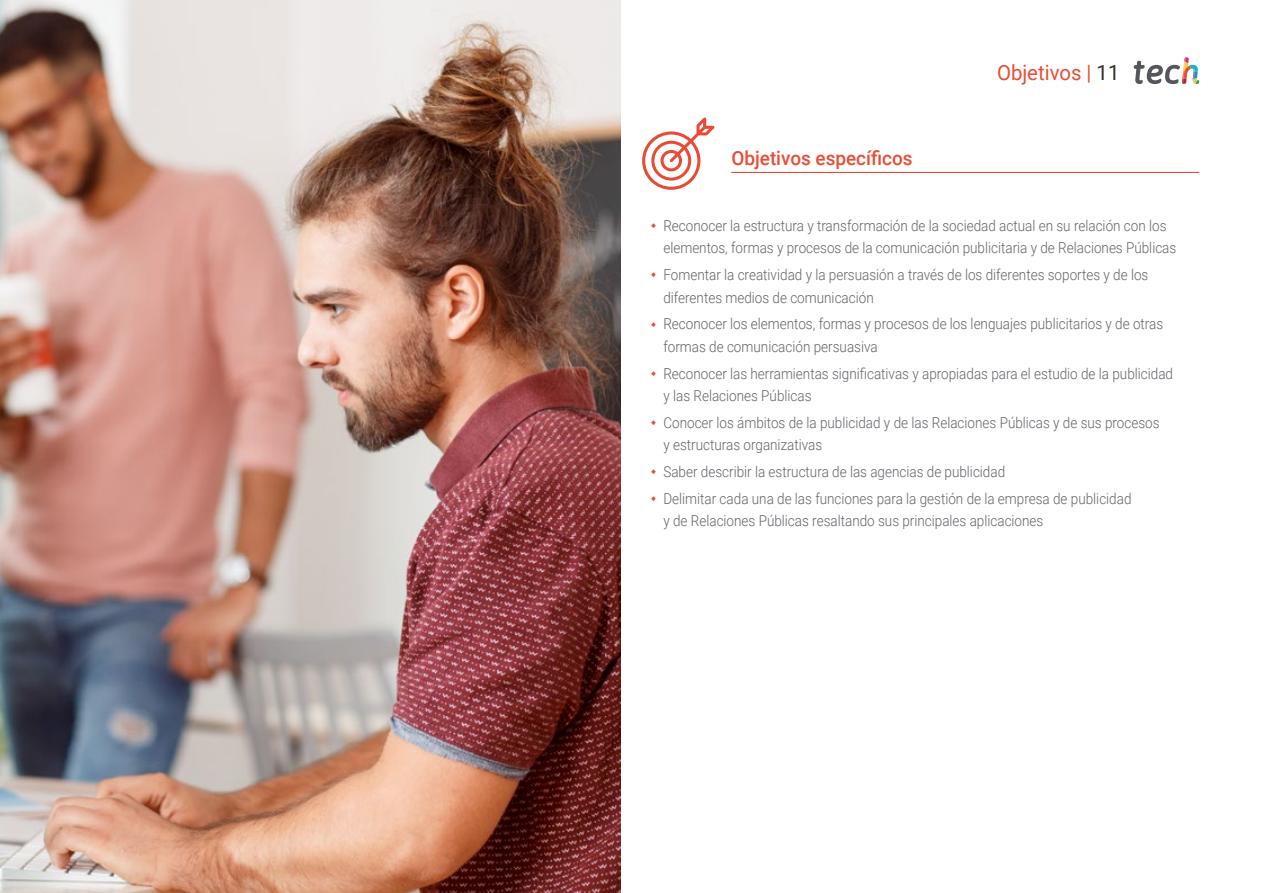
<style>
.page{position:relative;width:1263px;height:893px;background:#fff}
.page>*{position:absolute;margin:0;border:0;box-sizing:border-box;transform-origin:0 0}
.t1{font:21px "Roboto";color:#e94d35}
.t2{font:500 19.5px "Roboto";color:#e94d35}
.t3{font:300 15px/22.5px "Roboto";color:#61646a;scale:.9 1}
.s1{color:#e94d36}
.s2{color:#312e20}
</style>
<div class="page">
<svg style="left:642px;top:117px;width:72px;height:73px"></svg>
<hr style="left:731px;top:172px;width:468px;height:1px;background:#e94d35">
<svg style="left:1134px;top:57px;width:65px;height:27px"></svg>
<img style="left:0;top:0;width:621px;height:893px">
<h2 class="t2" style="left:731px;top:144px;width:183px">Objetivos específicos</h2>
<h1 class="t1" style="left:997px;top:57px;width:124px">Objetivos <span class="s1">|</span> <span class="s2">11</span></h1>
<p class="t3" style="left:663px;top:214px;width:571px">Reconocer la estructura y transformación de la sociedad actual en su relación con los elementos, formas y procesos de la comunicación publicitaria y de Relaciones Públicas</p>
<p class="t3" style="left:663px;top:263px;width:540px">Fomentar la creatividad y la persuasión a través de los diferentes soportes y de los diferentes medios de comunicación</p>
<p class="t3" style="left:663px;top:312px;width:557px">Reconocer los elementos, formas y procesos de los lenguajes publicitarios y de otras formas de comunicación persuasiva</p>
<p class="t3" style="left:663px;top:361px;width:568px">Reconocer las herramientas significativas y apropiadas para el estudio de la publicidad y las Relaciones Públicas</p>
<p class="t3" style="left:663px;top:411px;width:553px">Conocer los ámbitos de la publicidad y de las Relaciones Públicas y de sus procesos y estructuras organizativas</p>
<p class="t3" style="left:663px;top:458px;width:522px;line-height:26.7px">Saber describir la estructura de las agencias de publicidad<br>Delimitar cada una de las funciones para la gestión de la empresa de publicidad</p>
<p class="t3" style="left:663px;top:509px;width:424px">y de Relaciones Públicas resaltando sus principales aplicaciones</p>
</div>
